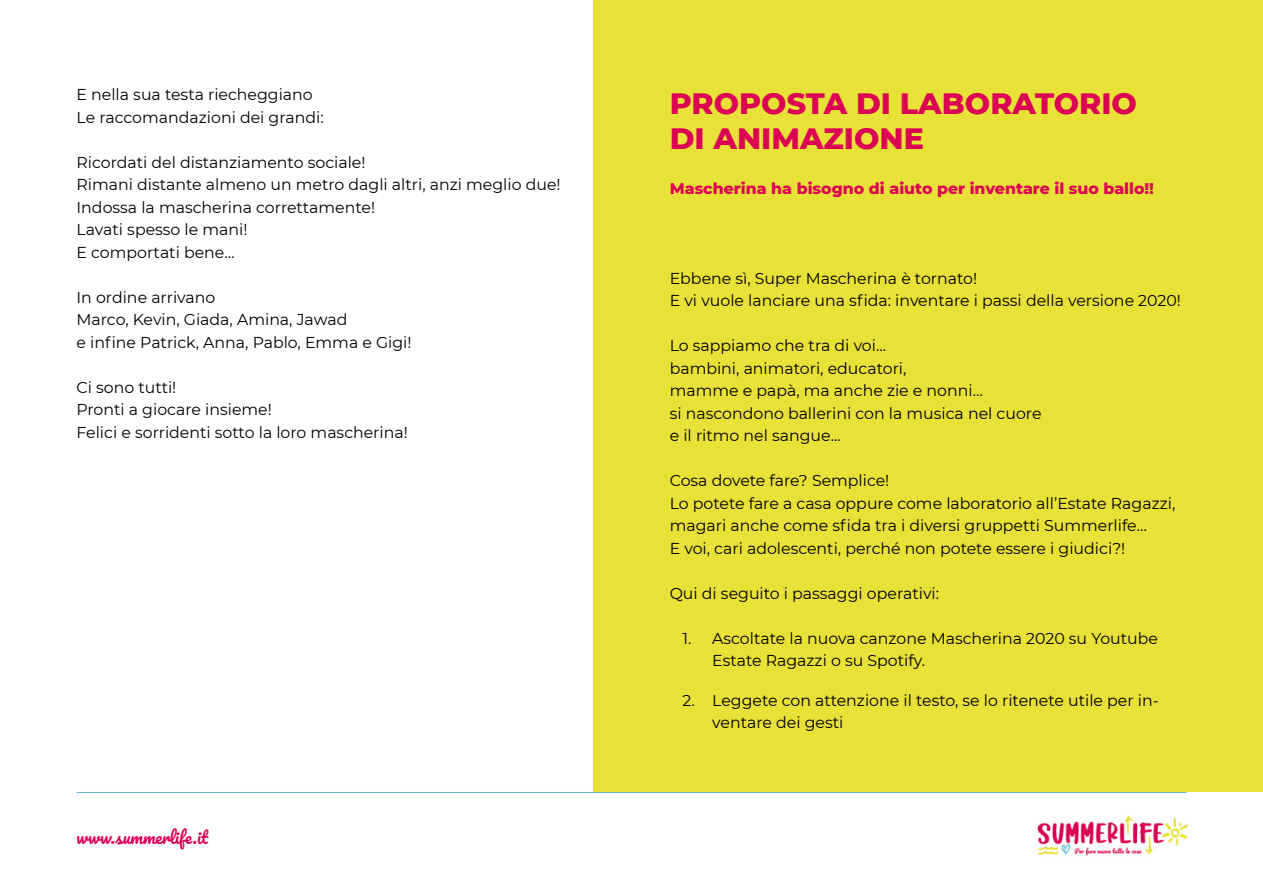
<style>
.page{position:relative;width:1263px;height:893px;background:#fff}
.page>*{position:absolute;margin:0;border:0;box-sizing:border-box;transform-origin:0 0}
.t1{font:800 30px/34.5px "Montserrat";color:#dc0054}
.t2{font:16.8px "Pacifico";color:#dc0054}
.t3{font:15.75px/22.5px "Montserrat";color:#000}
.t4{font:800 15.75px "Montserrat";color:#dc0054}
</style>
<div class="page">
<hr style="left:77px;top:792px;width:1109px;height:1px;background:#60bccd">
<img style="left:1037px;top:815px;width:151px;height:41px">
<div style="left:594px;top:0;width:669px;height:792px;background:#e8e238"></div>
<p class="t3" style="left:77px;top:83px;width:249px">E nella sua testa riecheggiano<br>Le raccomandazioni dei grandi:</p>
<p class="t3" style="left:77px;top:150px;width:486px">Ricordati del distanziamento sociale!<br>Rimani distante almeno un metro dagli altri, anzi meglio due!<br>Indossa la mascherina correttamente!<br>Lavati spesso le mani!<br>E comportati bene…</p>
<p class="t3" style="left:77px;top:285px;width:337px">In ordine arrivano<br>Marco, Kevin, Giada, Amina, Jawad<br>e infine Patrick, Anna, Pablo, Emma e Gigi!</p>
<p class="t3" style="left:77px;top:375px;width:333px">Ci sono tutti!<br>Pronti a giocare insieme!<br>Felici e sorridenti sotto la loro mascherina!</p>
<p class="t2" style="left:77px;top:828px;width:133px">www.summerlife.it</p>
<h1 class="t1" style="left:670px;top:85px;width:469px">PROPOSTA DI LABORATORIO<br>DI ANIMAZIONE</h1>
<p class="t4" style="left:670px;top:176px;width:486px">Mascherina ha bisogno di aiuto per inventare il suo ballo!!</p>
<p class="t3" style="left:670px;top:266px;width:513px">Ebbene sì, Super Mascherina è tornato!<br>E vi vuole lanciare una sfida: inventare i passi della versione 2020!</p>
<p class="t3" style="left:670px;top:334px;width:373px">Lo sappiamo che tra di voi...<br>bambini, animatori, educatori,<br>mamme e papà, ma anche zie e nonni…<br>si nascondono ballerini con la musica nel cuore e il ritmo nel sangue...</p>
<p class="t3" style="left:670px;top:469px;width:507px">Cosa dovete fare? Semplice!<br>Lo potete fare a casa oppure come laboratorio all’Estate Ragazzi, magari anche come sfida tra i diversi gruppetti Summerlife…<br>E voi, cari adolescenti, perché non potete essere i giudici?!</p>
<p class="t3" style="left:670px;top:581px;width:271px">Qui di seguito i passaggi operativi:</p>
<p class="t3" style="left:712px;top:626px;width:447px;text-indent:-30px">1. Ascoltate la nuova canzone Mascherina 2020 su Youtube<br>Estate Ragazzi o su Spotify.</p>
<p class="t3" style="left:712px;top:688px;width:448px;text-indent:-30px">2. Leggete con attenzione il testo, se lo ritenete utile per in&shy;ventare dei gesti</p>
</div>
